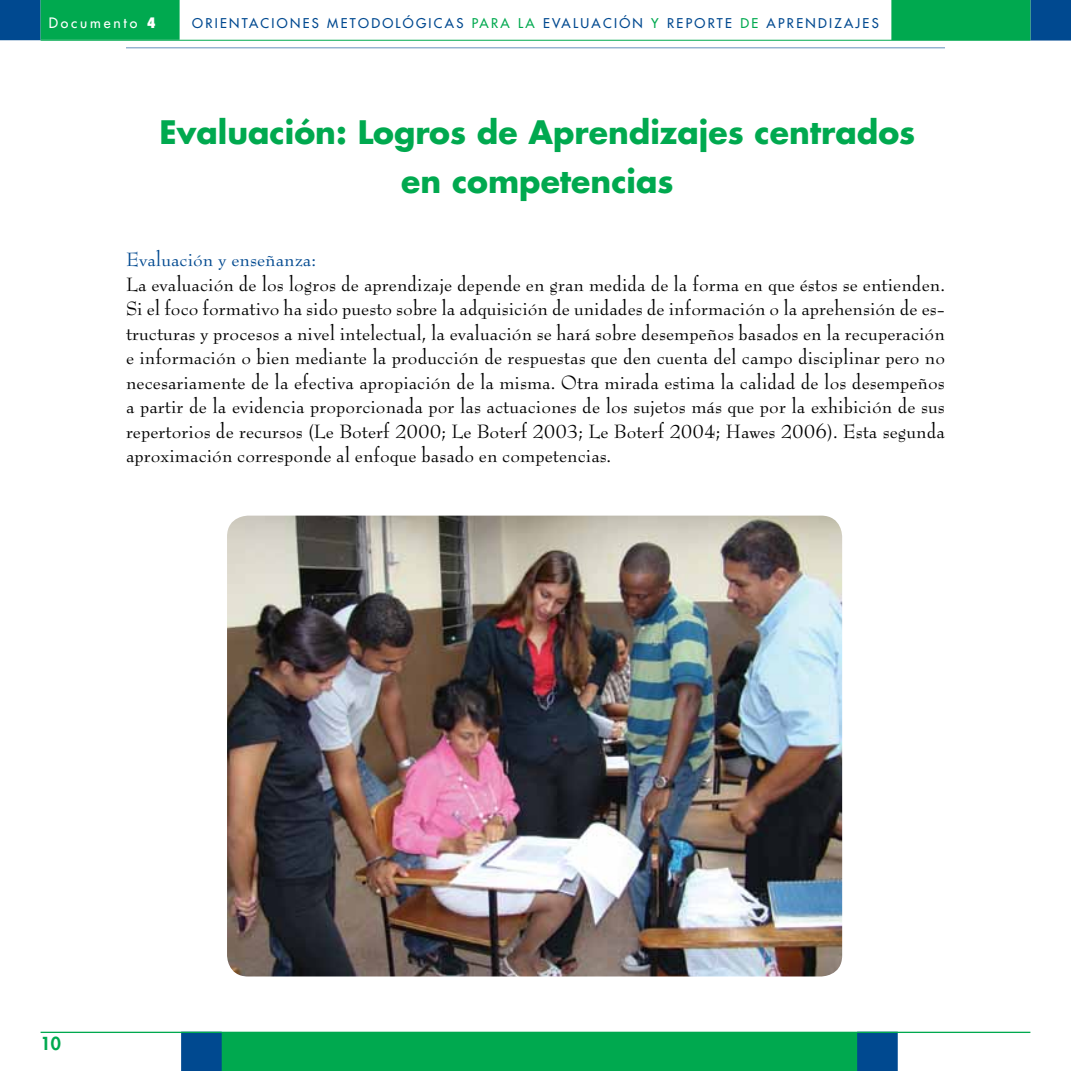
<style>
.page{position:relative;width:1071px;height:1071px;background:#fff}
.page>*{position:absolute;margin:0;border:0;box-sizing:border-box;transform-origin:0 0}
.t1{font:700 31.5px/49px "Futura";color:#00a94f;text-align:center}
.t2{font:21px/24.5px "Bernhard Modern Std";color:#000;text-align:justify}
.t3{font:21px "Bernhard Modern Std";color:#004990}
.t4{font:800 17.5px "Futura";color:#00a94f}
.t5{font:14px "Futura";letter-spacing:.2em;color:#fff}
.t6{font:13.12px "Futura";letter-spacing:.175em;color:#004990}
.s1{font-weight:800;font-stretch:condensed}
.s2{color:#00a94f}
</style>
<div class="page">
<svg style="left:181px;top:1033px;width:717px;height:38px;background:#009e56"></svg>
<hr style="left:41px;top:1032px;width:989px;height:1px;background:#00a94f">
<hr style="left:41px;top:40px;width:989px;height:1px;background:#00a94f">
<hr style="left:126px;top:47px;width:819px;height:1px;background:#004990">
<svg style="left:0;top:0;width:180px;height:40px;background:#01935e"></svg>
<svg style="left:891px;top:0;width:180px;height:41px;background:#02945f"></svg>
<img style="left:227px;top:516px;width:615px;height:460px">
<p class="t5" style="left:49px;top:14px;width:108px">Documento <span class="s1">4</span></p>
<p class="t6" style="left:192px;top:15px;width:688px">ORIENTACIONES METODOLÓGICAS <span class="s2">PARA LA</span> EVALUACIÓN <span class="s2">Y</span> REPORTE <span class="s2">DE</span> APRENDIZAJES</p>
<h1 class="t1" style="left:159px;top:107px;width:757px">Evaluación: Logros de Aprendizajes centrados en competencias</h1>
<p class="t3" style="left:126px;top:248px;width:192px">Evaluación y enseñanza:</p>
<p class="t2" style="left:126px;top:272px;width:821px">La evaluación de los logros de aprendizaje depende en gran medida de la forma en que éstos se entienden.<br>Si el foco formativo ha sido puesto sobre la adquisición de unidades de información o la aprehensión de es&shy;tructuras y procesos a nivel intelectual, la evaluación se hará sobre desempeños basados en la recuperación e información o bien mediante la producción de respuestas que den cuenta del campo disciplinar pero no necesariamente de la efectiva apropiación de la misma. Otra mirada estima la calidad de los desempeños a partir de la evidencia proporcionada por las actuaciones de los sujetos más que por la exhibición de sus repertorios de recursos (Le Boterf 2000; Le Boterf 2003; Le Boterf 2004; Hawes 2006). Esta segunda aproximación corresponde al enfoque basado en competencias.</p>
<p class="t4" style="left:41px;top:1032px;width:22px">10</p>
</div>
